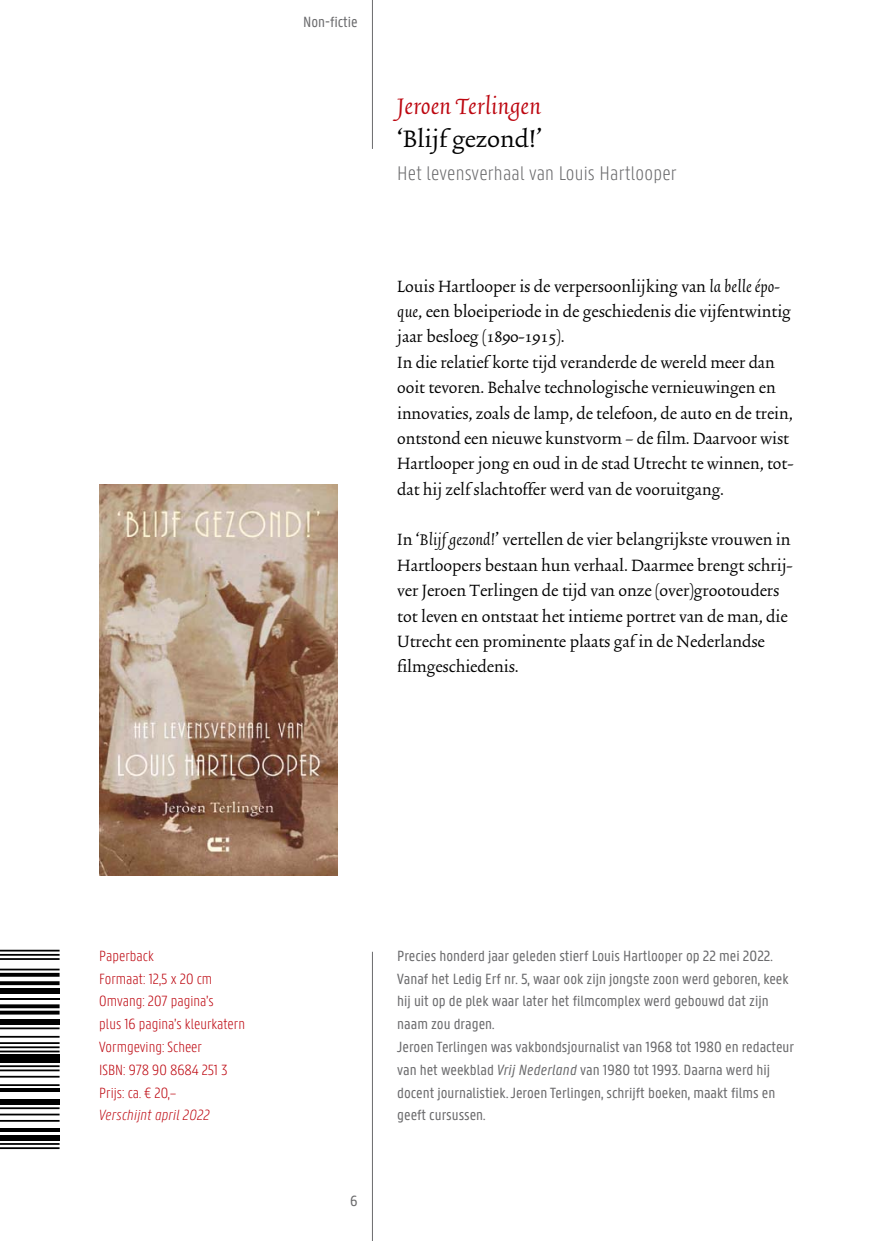
<style>
.page{position:relative;width:874px;height:1241px;background:#fff}
.page>*{position:absolute;margin:0;border:0;box-sizing:border-box;transform-origin:0 0}
.t1{font:28px "Trinite No 2 Rom Wid Ita";letter-spacing:.01em;color:#bd0710}
.t2{font:28px "Trinite No 2 Rom Wid";color:#000}
.t3{font:300 21px "Panno Text";letter-spacing:.01em;color:#6a6a6c}
.t4{font:19.25px/25.4px "Trinite No 2 Rom Wid";color:#000}
.t5{font:15.75px/22.8px "Panno Text";color:#6a6a6c}
.t6{font:300 15.75px/22.8px "Panno Text";color:#bd0710}
.t7{font:italic 300 15.75px "Panno Text";letter-spacing:.01em;color:#bd0710}
.s1{font-family:"Trinite No 2 Rom Wid Ita"}
.s2{font-style:italic}
</style>
<div class="page">
<hr style="left:372px;top:0;width:1px;height:149px;background:#6a6a6c">
<hr style="left:372px;top:951px;width:1px;height:289px;background:#6a6a6c">
<hr style="left:0;top:1142px;width:60px;height:2px;background:#000">
<hr style="left:0;top:1146px;width:60px;height:2px;background:#000">
<div style="left:0;top:1134px;width:60px;height:6px;background:#000"></div>
<hr style="left:0;top:1128px;width:60px;height:3px;background:#000">
<hr style="left:0;top:1107px;width:60px;height:1px;background:#000">
<hr style="left:0;top:1113px;width:60px;height:2px;background:#000">
<hr style="left:0;top:1119px;width:60px;height:2px;background:#000">
<div style="left:0;top:1098px;width:60px;height:6px;background:#000"></div>
<hr style="left:0;top:1088px;width:60px;height:4px;background:#000">
<hr style="left:0;top:1065px;width:60px;height:1px;background:#000">
<hr style="left:0;top:1069px;width:60px;height:2px;background:#000">
<hr style="left:0;top:1075px;width:60px;height:2px;background:#000">
<hr style="left:0;top:1083px;width:60px;height:2px;background:#000">
<div style="left:0;top:1054px;width:60px;height:8px;background:#000"></div>
<hr style="left:0;top:1027px;width:60px;height:2px;background:#000">
<hr style="left:0;top:1035px;width:60px;height:2px;background:#000">
<hr style="left:0;top:1041px;width:60px;height:2px;background:#000">
<hr style="left:0;top:1046px;width:60px;height:1px;background:#000">
<hr style="left:0;top:1050px;width:60px;height:2px;background:#000">
<div style="left:0;top:1018px;width:60px;height:6px;background:#000"></div>
<svg style="left:0;top:1004px;width:60px;height:4px"></svg>
<svg style="left:0;top:1010px;width:60px;height:4px"></svg>
<hr style="left:0;top:997px;width:60px;height:2px;background:#000">
<div style="left:0;top:987px;width:60px;height:6px;background:#000"></div>
<svg style="left:0;top:972px;width:60px;height:4px"></svg>
<hr style="left:0;top:981px;width:60px;height:3px;background:#000">
<hr style="left:0;top:949px;width:60px;height:2px;background:#000">
<hr style="left:0;top:953px;width:60px;height:2px;background:#000">
<hr style="left:0;top:957px;width:60px;height:2px;background:#000">
<hr style="left:0;top:968px;width:60px;height:2px;background:#000">
<img style="left:99px;top:484px;width:238px;height:391px">
<p class="t5" style="left:303px;top:11px;width:56px">Non-fictie</p>
<h1 class="t1" style="left:397px;top:93px;width:145px">Jeroen Terlingen</h1>
<h1 class="t2" style="left:397px;top:126px;width:146px">‘Blijf gezond!’</h1>
<p class="t3" style="left:397px;top:163px;width:281px">Het levensverhaal van Louis Hartlooper</p>
<p class="t4" style="left:397px;top:274px;width:397px">Louis Hartlooper is de verpersoonlijking van <span class="s1">la belle épo&shy;que</span>, een bloeiperiode in de geschiedenis die vijfentwintig jaar besloeg (1890-1915).<br>In die relatief korte tijd veranderde de wereld meer dan ooit tevoren. Behalve technologische vernieuwingen en innovaties, zoals de lamp, de telefoon, de auto en de trein, ontstond een nieuwe kunstvorm – de film. Daarvoor wist Hartlooper jong en oud in de stad Utrecht te winnen, tot&shy;dat hij zelf slachtoffer werd van de vooruitgang.</p>
<p class="t4" style="left:397px;top:528px;width:397px">In ‘<span class="s1">Blijf gezond!</span>’ vertellen de vier belangrijkste vrouwen in Hartloopers bestaan hun verhaal. Daarmee brengt schrij&shy;ver Jeroen Terlingen de tijd van onze (over)grootouders tot leven en ontstaat het intieme portret van de man, die Utrecht een prominente plaats gaf in de Nederlandse filmgeschiedenis.</p>
<p class="t6" style="left:99px;top:944px;width:147px">Paperback<br>Formaat: 12,5 x 20 cm<br>Omvang: 207 pagina’s<br>plus 16 pagina’s kleurkatern<br>Vormgeving: Scheer<br>ISBN: 978 90 8684 251 3<br>Prijs: ca. € 20,–</p>
<p class="t7" style="left:99px;top:1106px;width:112px">Verschijnt april 2022</p>
<p class="t5" style="left:350px;top:1189px;width:9px">6</p>
<p class="t5" style="left:397px;top:944px;width:398px">Precies honderd jaar geleden stierf Louis Hartlooper op 22 mei 2022.<br>Vanaf het Ledig Erf nr. 5, waar ook zijn jongste zoon werd geboren, keek hij uit op de plek waar later het filmcomplex werd gebouwd dat zijn naam zou dragen.<br>Jeroen Terlingen was vakbondsjournalist van 1968 tot 1980 en redacteur van het weekblad <span class="s2">Vrij Nederland</span> van 1980 tot 1993. Daarna werd hij docent journalistiek. Jeroen Terlingen, schrijft boeken, maakt films en geeft cursussen.</p>
</div>
